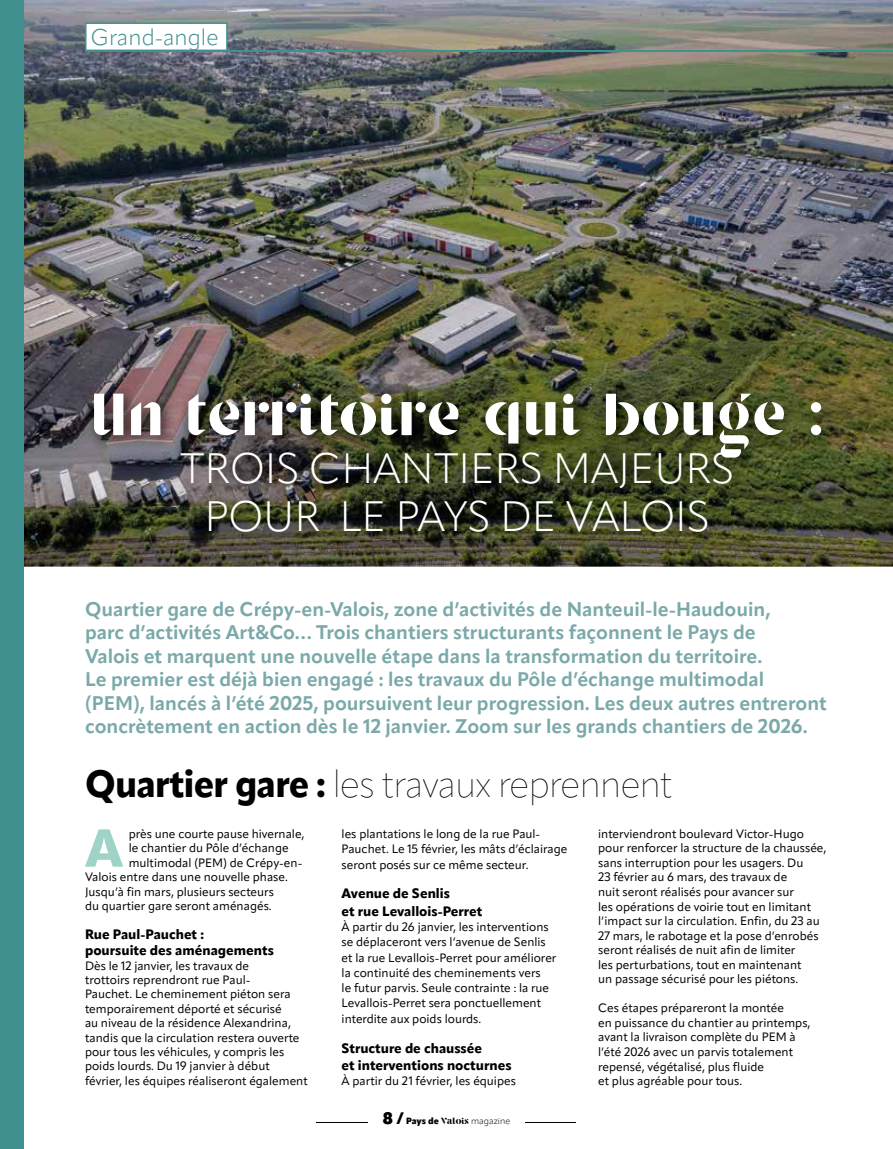
<style>
.page{position:relative;width:893px;height:1149px;background:#fff}
.page>*{position:absolute;margin:0;border:0;box-sizing:border-box;transform-origin:0 0}
.t1{font:68.85px "Stanley";letter-spacing:.01em;color:#fff}
.t2{font:800 52.65px "Apparat";color:#9fd3c7}
.t3{font:300 42px/48px "Apparat";color:#fff;text-align:center}
.t4{font:100 37.5px "Apparat";letter-spacing:-.02em;color:#000}
.t5{font:300 22.5px "Apparat";color:#40908f}
.t6{font:700 19.5px/23.4px "Apparat";color:#7ba9a9}
.t7{font:800 13.5px/17.1px "Apparat";color:#000}
.t8{font:12px/14.5px "Apparat";color:#000}
.t9{font:300 9px "Apparat";color:#000}
.s1{font-weight:800}
.s2{font-weight:900;font-size:16.5px}
.s3{font-weight:900}
.s4{font-family:"Stanley";font-weight:400;font-size:10.5px}
</style>
<div class="page">
<img style="left:23px;top:0;width:870px;height:566px">
<hr style="left:85px;top:50px;width:808px;height:1px;background:#40908f">
<svg style="left:85px;top:22px;width:143px;height:28px"></svg>
<div style="left:0;top:0;width:23px;height:1148px;background:#40908f"></div>
<img style="left:84px;top:384px;width:753px;height:164px">
<hr style="left:317px;top:1121px;width:259px;height:1px;background:#000">
<div style="left:368px;top:1111px;width:157px;height:14px;background:#fff"></div>
<h3 class="t5" style="left:91px;top:24px;width:129px">Grand-angle</h3>
<h1 class="t1" style="left:91px;top:379px;width:734px">Un territoire qui bouge :</h1>
<h3 class="t3" style="left:180px;top:444px;width:556px">TROIS CHANTIERS MAJEURS<br>POUR LE PAYS DE VALOIS</h3>
<p class="t6" style="left:85px;top:597px;width:743px">Quartier gare de Crépy-en-Valois, zone d’activités de Nanteuil-le-Haudouin,<br>parc d’activités Art&amp;Co… Trois chantiers structurants façonnent le Pays de<br>Valois et marquent une nouvelle étape dans la transformation du territoire.<br>Le premier est déjà bien engagé : les travaux du Pôle d’échange multimodal (PEM), lancés à l’été 2025, poursuivent leur progression. Les deux autres entreront concrètement en action dès le 12 janvier. Zoom sur les grands chantiers de 2026.</p>
<h3 class="t4" style="left:85px;top:761px;width:589px"><span class="s1">Quartier gare :</span> les travaux reprennent</h3>
<h2 class="t2" style="left:85px;top:815px;width:39px">A</h2>
<p class="t8" style="left:129px;top:826px;width:177px">près une courte pause hivernale,</p>
<p class="t8" style="left:598px;top:826px;width:230px">interviendront boulevard Victor-Hugo pour renforcer la structure de la chaussée, sans interruption pour les usagers. Du<br>23 février au 6 mars, des travaux de<br>nuit seront réalisés pour avancer sur<br>les opérations de voirie tout en limitant l’impact sur la circulation. Enfin, du 23 au 27 mars, le rabotage et la pose d’enrobés seront réalisés de nuit afin de limiter<br>les perturbations, tout en maintenant<br>un passage sécurisé pour les piétons.</p>
<p class="t8" style="left:598px;top:1000px;width:214px">Ces étapes prépareront la montée<br>en puissance du chantier au printemps, avant la livraison complète du PEM à l’été 2026 avec un parvis totalement repensé, végétalisé, plus fluide<br>et plus agréable pour tous.</p>
<p class="t8" style="left:342px;top:825px;width:227px;line-height:15.3px">les plantations le long de la rue Paul-<br>Pauchet. Le 15 février, les mâts d’éclairage seront posés sur ce même secteur.</p>
<p class="t7" style="left:342px;top:884px;width:142px">Avenue de Senlis<br>et rue Levallois-Perret</p>
<p class="t8" style="left:342px;top:918px;width:216px;line-height:15.3px">À partir du 26 janvier, les interventions se déplaceront vers l’avenue de Senlis et la rue Levallois-Perret pour améliorer la continuité des cheminements vers<br>le futur parvis. Seule contrainte : la rue Levallois-Perret sera ponctuellement interdite aux poids lourds.</p>
<p class="t7" style="left:342px;top:1039px;width:172px">Structure de chaussée<br>et interventions nocturnes</p>
<p class="t8" style="left:342px;top:1073px;width:176px">À partir du 21 février, les équipes</p>
<p class="t8" style="left:129px;top:840px;width:161px">le chantier du Pôle d’échange</p>
<p class="t8" style="left:129px;top:855px;width:175px">multimodal (PEM) de Crépy-en-</p>
<p class="t8" style="left:85px;top:869px;width:204px">Valois entre dans une nouvelle phase.</p>
<p class="t8" style="left:85px;top:883px;width:190px">Jusqu’à fin mars, plusieurs secteurs</p>
<p class="t8" style="left:85px;top:898px;width:188px">du quartier gare seront aménagés.</p>
<p class="t7" style="left:85px;top:925px;width:190px;line-height:16.2px">Rue Paul-Pauchet :<br>poursuite des aménagements</p>
<p class="t8" style="left:85px;top:957px;width:224px">Dès le 12 janvier, les travaux de<br>trottoirs reprendront rue Paul-<br>Pauchet. Le cheminement piéton sera temporairement déporté et sécurisé<br>au niveau de la résidence Alexandrina, tandis que la circulation restera ouverte pour tous les véhicules, y compris les poids lourds. Du 19 janvier à début février, les équipes réaliseront également</p>
<p class="t9" style="left:383px;top:1115px;width:129px"><span class="s2">8 /</span> <span class="s3">Pays de</span> <span class="s4">Valois</span> magazine</p>
</div>
